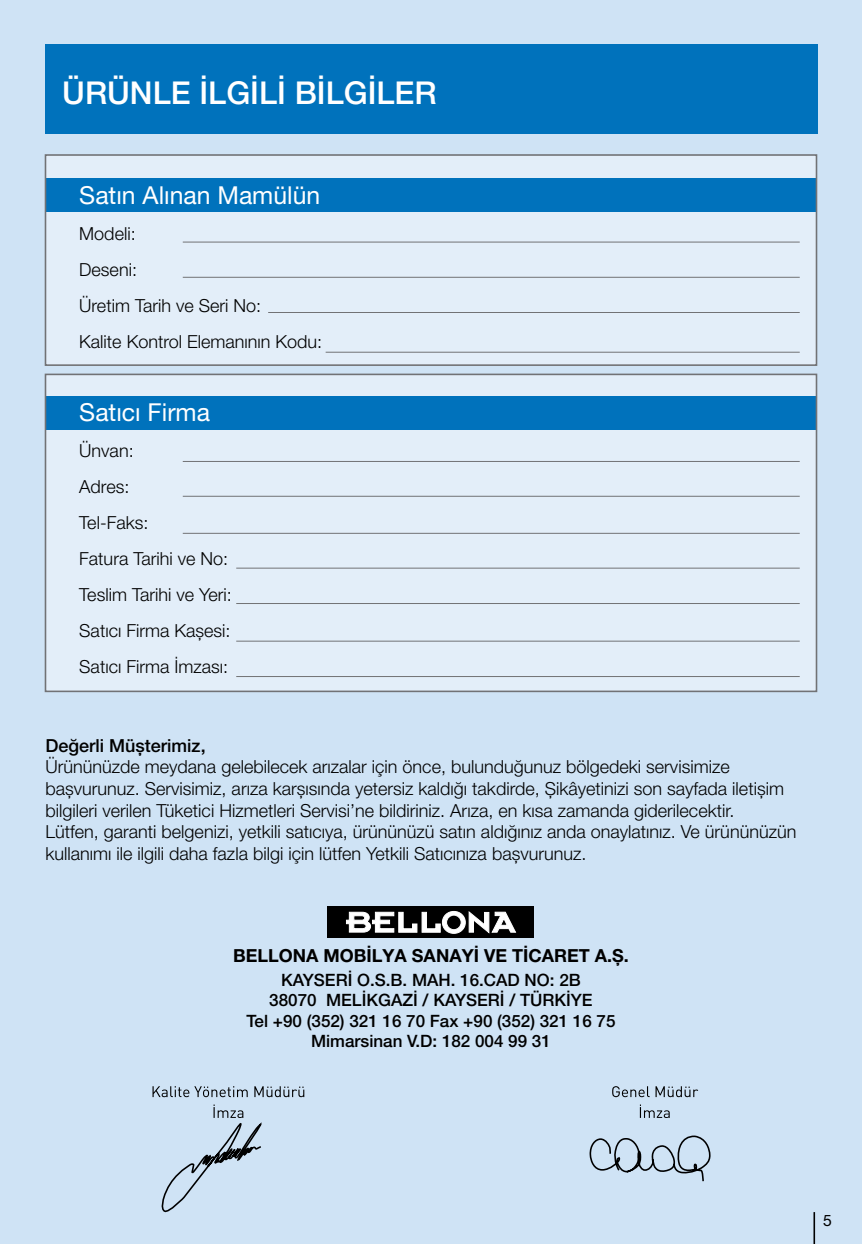
<style>
.page{position:relative;width:862px;height:1244px;background:#fff}
.page>*{position:absolute;margin:0;border:0;box-sizing:border-box;transform-origin:0 0}
.t1{font:500 31.5px "Helvetica Neue LT Pro";color:#fff}
.t2{font:24.75px "Helvetica Neue LT Pro";color:#fff}
.t3{font:300 18px/36px "Helvetica Neue LT Pro";color:#000}
.t4{font:700 18px "Helvetica Neue LT Pro";color:#000}
.t5{font:500 18px "Helvetica Neue LT Pro";color:#000}
.t6{font:500 17.1px/20.5px "Helvetica Neue LT Pro";color:#000;text-align:center}
.t7{font:15.75px "Helvetica Neue LT Pro";color:#000}
</style>
<div class="page">
<div style="left:0;top:0;width:861px;height:1244px;background:#cfe3f5"></div>
<hr style="left:813px;top:1212px;width:1px;height:32px;background:#000">
<div style="left:45px;top:45px;width:771px;height:89px;background:#0072bc"></div>
<svg style="left:44px;top:154px;width:773px;height:212px;background:#bbd7ec"></svg>
<hr style="left:183px;top:242px;width:616px;height:1px;background:#717275">
<hr style="left:183px;top:277px;width:616px;height:1px;background:#717275">
<hr style="left:268px;top:312px;width:531px;height:1px;background:#717275">
<hr style="left:325px;top:352px;width:474px;height:1px;background:#717275">
<svg style="left:44px;top:373px;width:773px;height:320px;background:#c8def0"></svg>
<hr style="left:183px;top:461px;width:616px;height:1px;background:#717275">
<hr style="left:183px;top:496px;width:616px;height:1px;background:#717275">
<hr style="left:183px;top:533px;width:616px;height:1px;background:#717275">
<hr style="left:236px;top:568px;width:563px;height:1px;background:#717275">
<hr style="left:236px;top:603px;width:563px;height:1px;background:#717275">
<hr style="left:236px;top:641px;width:563px;height:1px;background:#717275">
<hr style="left:236px;top:676px;width:563px;height:1px;background:#717275">
<svg style="left:152px;top:1086px;width:95px;height:11px"></svg>
<svg style="left:254px;top:1086px;width:50px;height:11px"></svg>
<svg style="left:639px;top:1104px;width:30px;height:14px"></svg>
<svg style="left:612px;top:1086px;width:37px;height:11px"></svg>
<svg style="left:655px;top:1086px;width:42px;height:11px"></svg>
<div style="left:327px;top:906px;width:207px;height:32px;background:#000"></div>
<svg style="left:346px;top:911px;width:169px;height:22px"></svg>
<svg style="left:589px;top:1135px;width:120px;height:47px"></svg>
<svg style="left:161px;top:1104px;width:101px;height:109px"></svg>
<h1 class="t1" style="left:62px;top:74px;width:375px">ÜRÜNLE İLGİLİ BİLGİLER</h1>
<h2 class="t2" style="left:79px;top:181px;width:242px">Satın Alınan Mamülün</h2>
<p class="t3" style="left:79px;top:215px;width:244px">Modeli:<br>Deseni:<br>Üretim Tarih ve Seri No:<br>Kalite Kontrol Elemanının Kodu:</p>
<h2 class="t2" style="left:79px;top:398px;width:132px">Satıcı Firma</h2>
<p class="t3" style="left:79px;top:433px;width:154px">Ünvan:<br>Adres:<br>Tel-Faks:<br>Fatura Tarihi ve No:<br>Teslim Tarihi ve Yeri:<br>Satıcı Firma Kaşesi:<br>Satıcı Firma İmzası:</p>
<p class="t5" style="left:45px;top:734px;width:162px">Değerli Müşterimiz,</p>
<p class="t3" style="left:45px;top:756px;width:752px;line-height:21.6px">Ürününüzde meydana gelebilecek arızalar için önce, bulunduğunuz bölgedeki servisimize başvurunuz. Servisimiz, arıza karşısında yetersiz kaldığı takdirde, Şikâyetinizi son sayfada iletişim bilgileri verilen Tüketici Hizmetleri Servisi’ne bildiriniz. Arıza, en kısa zamanda giderilecektir.<br>Lütfen, garanti belgenizi, yetkili satıcıya, ürününüzü satın aldığınız anda onaylatınız. Ve ürününüzün kullanımı ile ilgili daha fazla bilgi için lütfen Yetkili Satıcınıza başvurunuz.</p>
<p class="t4" style="left:233px;top:944px;width:397px">BELLONA MOBİLYA SANAYİ VE TİCARET A.Ş.</p>
<p class="t6" style="left:246px;top:969px;width:370px">KAYSERİ O.S.B. MAH. 16.CAD NO: 2B<br>38070 MELİ KGAZİ / KAYSERİ / TÜRKİYE<br>Tel +90 (352) 321 16 70 Fax +90 (352) 321 16 75<br>Mimarsinan V.D: 182 004 99 31</p>
<p class="t7" style="left:822px;top:1210px;width:10px">5</p>
</div>
